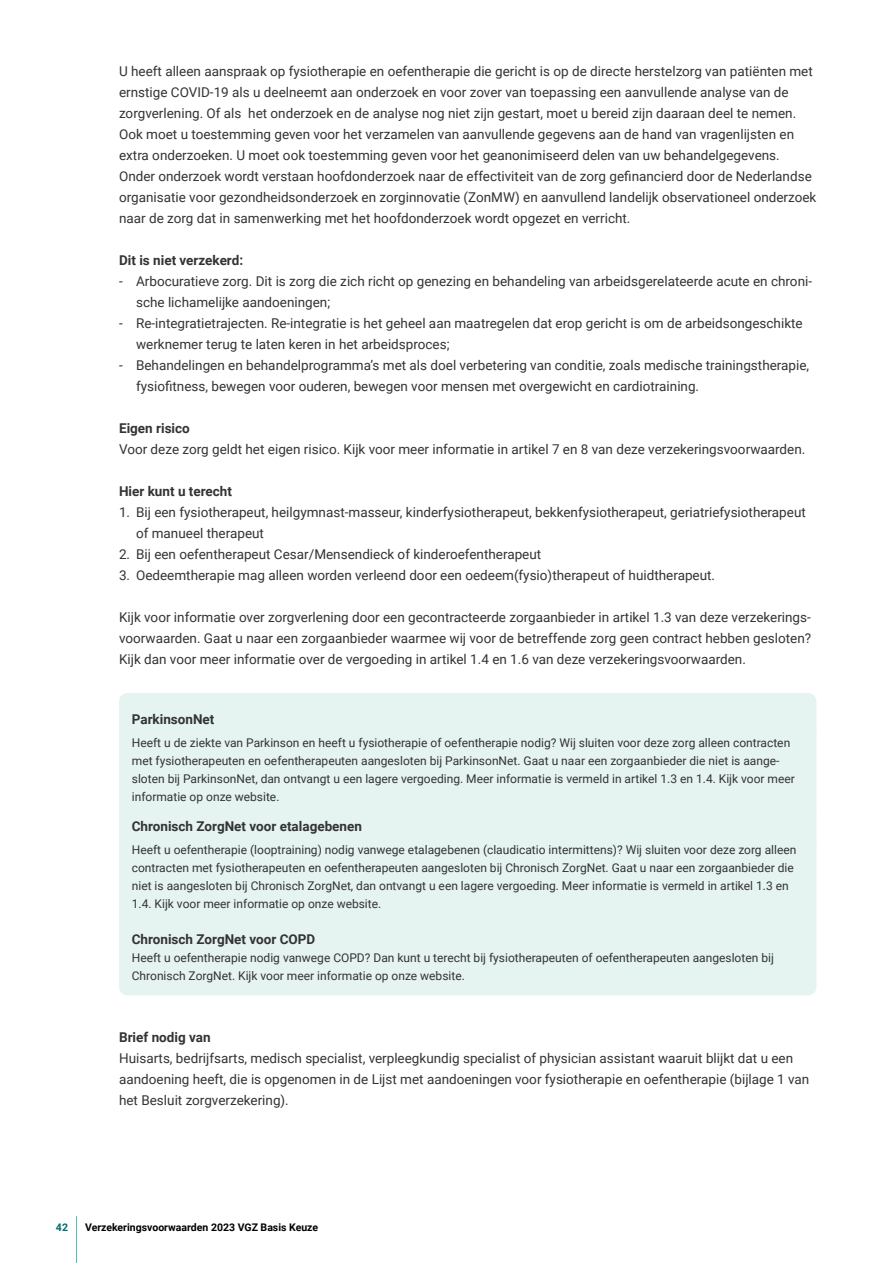
<style>
.page{position:relative;width:893px;height:1263px;background:#fff}
.page>*{position:absolute;margin:0;border:0;box-sizing:border-box;transform-origin:0 0}
._0_plat_inspring_10m{font:13.5px/21px "Roboto";color:#333}
.H4_kop{font:13.5px/21px "Roboto";color:#333}
.H4_kop-2{font:700 13.5px "Roboto";color:#333}
.kader_boven{font:700 13.5px "Roboto";color:#333}
.kader_onder{font:700 13.5px "Roboto";color:#333}
.kader_onder-2{font:12px/18px "Roboto";color:#333}
.t1{font:700 10.5px "Roboto";color:#000}
.t2{font:700 10.5px "Roboto";color:#006b70}
.s1{font-family:"Roboto Regular 2"}
</style>
<div class="page">
<hr style="left:76px;top:1216px;width:1px;height:47px;background:#52bbb3">
<div style="left:119px;top:693px;width:697px;height:40px;background:#e5f3f1"></div>
<div style="left:119px;top:733px;width:697px;height:67px;background:#e5f3f1"></div>
<div style="left:119px;top:800px;width:697px;height:40px;background:#e5f3f1"></div>
<div style="left:119px;top:840px;width:697px;height:155px;background:#e5f3f1"></div>
<p class="_0_plat_inspring_10m" style="left:119px;top:60px;width:699px">U heeft alleen aanspraak op fysiotherapie en oefentherapie die gericht is op de directe herstelzorg van patiënten met ernstige COVID-19 als u deelneemt aan onderzoek en voor zover van toepassing een aanvullende analyse van de zorgverlening. Of als het onderzoek en de analyse nog niet zijn gestart, moet u bereid zijn daaraan deel te nemen.<br>Ook moet u toestemming geven voor het verzamelen van aanvullende gegevens aan de hand van vragenlijsten en extra onderzoeken. U moet ook toestemming geven voor het geanonimiseerd delen van uw behandelgegevens.<br><span class="s1">Onder onderzoek wordt verstaan hoofdonderzoek naar de effectiviteit van de zorg gefinancierd door de Nederlandse </span>organisatie voor gezondheidsonderzoek en zorginnovatie (ZonMW) en aanvullend landelijk observationeel onderzoek naar de zorg dat in samenwerking met het hoofdonderzoek wordt opgezet en verricht.</p>
<p class="H4_kop-2" style="left:119px;top:251px;width:126px">Dit is niet verzekerd:</p>
<p class="_0_plat_inspring_10m" style="left:136px;top:270px;width:678px;text-indent:-17px">- Arbocuratieve zorg. Dit is zorg die zich richt op genezing en behandeling van arbeidsgerelateerde acute en chroni&shy;sche lichamelijke aandoeningen;</p>
<p class="_0_plat_inspring_10m" style="left:136px;top:312px;width:668px;text-indent:-17px">- Re-integratietrajecten. Re-integratie is het geheel aan maatregelen dat erop gericht is om de arbeidsongeschikte werknemer terug te laten keren in het arbeidsproces;</p>
<p class="_0_plat_inspring_10m" style="left:136px;top:354px;width:675px;text-indent:-17px">- Behandelingen en behandelprogramma’s met als doel verbetering van conditie, zoals medische trainingstherapie, <span class="s1">fysiofitness, bewegen voor ouderen, bewegen voor mensen met overgewicht en cardiotraining.</span></p>
<p class="H4_kop-2" style="left:119px;top:419px;width:72px">Eigen risico</p>
<p class="_0_plat_inspring_10m" style="left:119px;top:438px;width:688px">Voor deze zorg geldt het eigen risico. Kijk voor meer informatie in artikel 7 en 8 van deze verzekeringsvoorwaarden.</p>
<p class="H4_kop-2" style="left:119px;top:482px;width:114px">Hier kunt u terecht</p>
<p class="_0_plat_inspring_10m" style="left:136px;top:501px;width:671px;text-indent:-17px">1. Bij een fysiotherapeut, heilgymnast-masseur, kinderfysiotherapeut, bekkenfysiotherapeut, geriatriefysiotherapeut of manueel therapeut</p>
<p class="_0_plat_inspring_10m" style="left:119px;top:543px;width:424px">2. Bij een oefentherapeut Cesar/Mensendieck of kinderoefentherapeut</p>
<p class="_0_plat_inspring_10m" style="left:119px;top:564px;width:598px">3. Oedeemtherapie mag alleen worden verleend door een oedeem(fysio)therapeut of huidtherapeut.</p>
<p class="_0_plat_inspring_10m" style="left:119px;top:606px;width:694px;text-align:justify">Kijk voor informatie over zorgverlening door een gecontracteerde zorgaanbieder in artikel 1.3 van deze verzekerings&shy;voorwaarden. Gaat u naar een zorgaanbieder waarmee wij voor de betreffende zorg geen contract hebben gesloten?<br>Kijk dan voor meer informatie over de vergoeding in artikel 1.4 en 1.6 van deze verzekeringsvoorwaarden.</p>
<p class="kader_boven" style="left:132px;top:710px;width:84px">ParkinsonNet</p>
<p class="kader_onder-2" style="left:132px;top:733px;width:665px">Heeft u de ziekte van Parkinson en heeft u fysiotherapie of oefentherapie nodig? Wij sluiten voor deze zorg alleen contracten met fysiotherapeuten en oefentherapeuten aangesloten bij ParkinsonNet. Gaat u naar een zorgaanbieder die niet is aange&shy;sloten bij ParkinsonNet, dan ontvangt u een lagere vergoeding. Meer informatie is vermeld in artikel 1.3 en 1.4. Kijk voor meer informatie op onze website.</p>
<p class="kader_boven" style="left:132px;top:817px;width:232px">Chronisch ZorgNet voor etalagebenen</p>
<p class="kader_onder-2" style="left:132px;top:840px;width:666px">Heeft u oefentherapie (looptraining) nodig vanwege etalagebenen (claudicatio intermittens)? Wij sluiten voor deze zorg alleen contracten met fysiotherapeuten en oefentherapeuten aangesloten bij Chronisch ZorgNet. Gaat u naar een zorgaanbieder die niet is aangesloten bij Chronisch ZorgNet, dan ontvangt u een lagere vergoeding. Meer informatie is vermeld in artikel 1.3 en 1.4. Kijk voor meer informatie op onze website.</p>
<p class="kader_onder" style="left:132px;top:929px;width:185px">Chronisch ZorgNet voor COPD</p>
<p class="kader_onder-2" style="left:132px;top:948px;width:643px">Heeft u oefentherapie nodig vanwege COPD? Dan kunt u terecht bij fysiotherapeuten of oefentherapeuten aangesloten bij<br>Chronisch ZorgNet. Kijk voor meer informatie op onze website.</p>
<p class="H4_kop-2" style="left:119px;top:1028px;width:93px">Brief nodig van</p>
<p class="H4_kop" style="left:119px;top:1047px;width:692px">Huisarts, bedrijfsarts, medisch specialist, verpleegkundig specialist of physician assistant waaruit blijkt dat u een aandoening heeft, die is opgenomen in de Lijst met aandoeningen voor fysiotherapie en oefentherapie (bijlage 1 van het Besluit zorgverzekering).</p>
<p class="t2" style="left:56px;top:1220px;width:14px">42</p>
<p class="t1" style="left:85px;top:1220px;width:235px">Verzekeringsvoorwaarden 2023 VGZ Basis Keuze</p>
</div>
